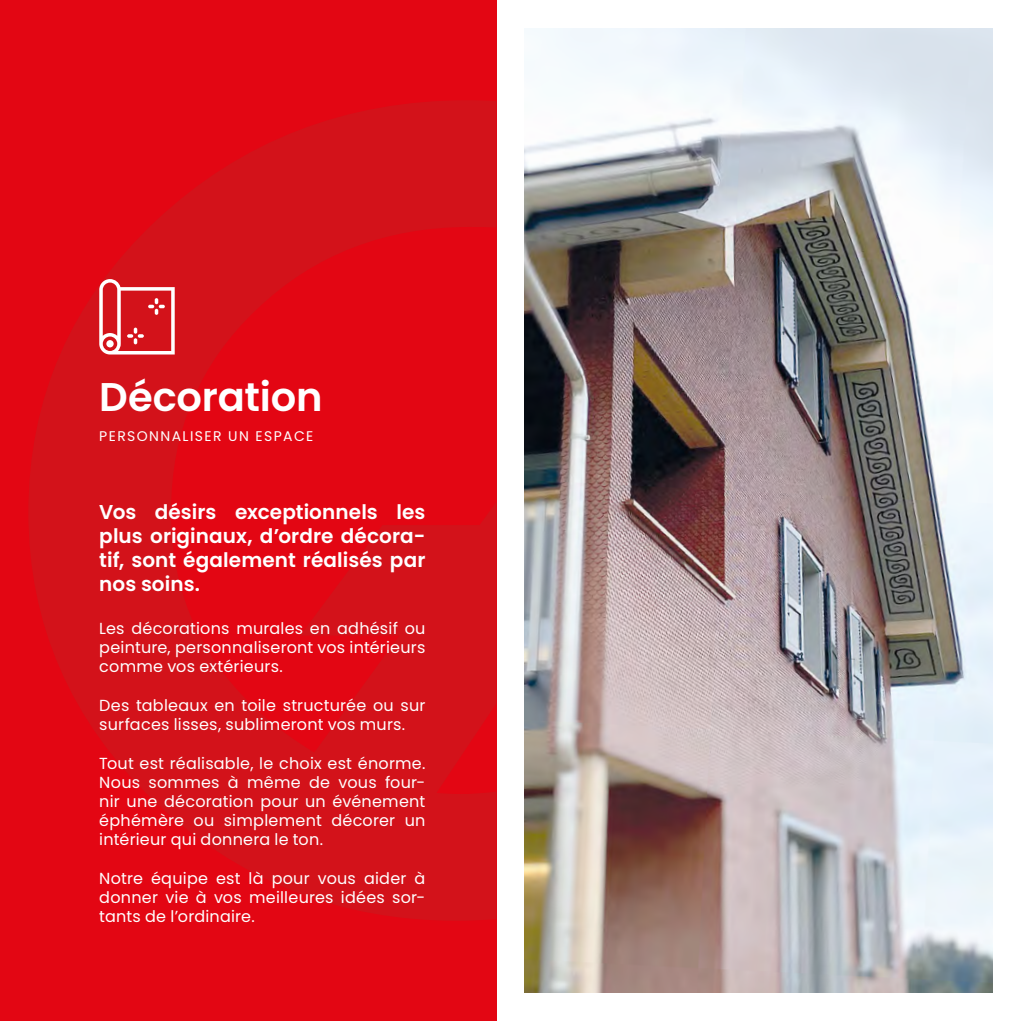
<style>
.page{position:relative;width:1021px;height:1021px;background:#fff}
.page>*{position:absolute;margin:0;border:0;box-sizing:border-box;transform-origin:0 0}
.t1{font:600 40px "Poppins";letter-spacing:-.005em;color:#fff}
.t2{font:600 20px/24px "Poppins";letter-spacing:.005em;color:#fff;text-align:justify}
.t3{font:16px/19.2px "Poppins";letter-spacing:.015em;color:#fff;text-align:justify}
.t4{font:14px "Poppins";letter-spacing:.1em;color:#fff}
</style>
<div class="page">
<div style="left:0;top:0;width:496px;height:1020px;background:#e30613"></div>
<svg style="left:28px;top:100px;width:468px;height:820px;fill:#d90c16"></svg>
<img style="left:524px;top:28px;width:468px;height:964px">
<svg style="left:99px;top:279px;width:76px;height:75px"></svg>
<h1 class="t1" style="left:99px;top:373px;width:225px">Décoration</h1>
<p class="t4" style="left:99px;top:427px;width:216px">PERSONNALISER UN ESPACE</p>
<p class="t2" style="left:99px;top:500px;width:328px">Vos désirs exceptionnels les plus originaux, d’ordre décora&shy;tif, sont également réalisés par nos soins.</p>
<p class="t3" style="left:99px;top:619px;width:328px">Les décorations murales en adhésif ou peinture, personnaliseront vos intérieurs comme vos extérieurs.</p>
<p class="t3" style="left:99px;top:695px;width:328px">Des tableaux en toile structurée ou sur surfaces lisses, sublimeront vos murs.</p>
<p class="t3" style="left:99px;top:753px;width:327px">Tout est réalisable, le choix est énorme.<br>Nous sommes à même de vous four&shy;nir une décoration pour un événement éphémère ou simplement décorer un intérieur qui donnera le ton.</p>
<p class="t3" style="left:99px;top:868px;width:327px">Notre équipe est là pour vous aider à donner vie à vos meilleures idées sor&shy;tants de l’ordinaire.</p>
</div>
